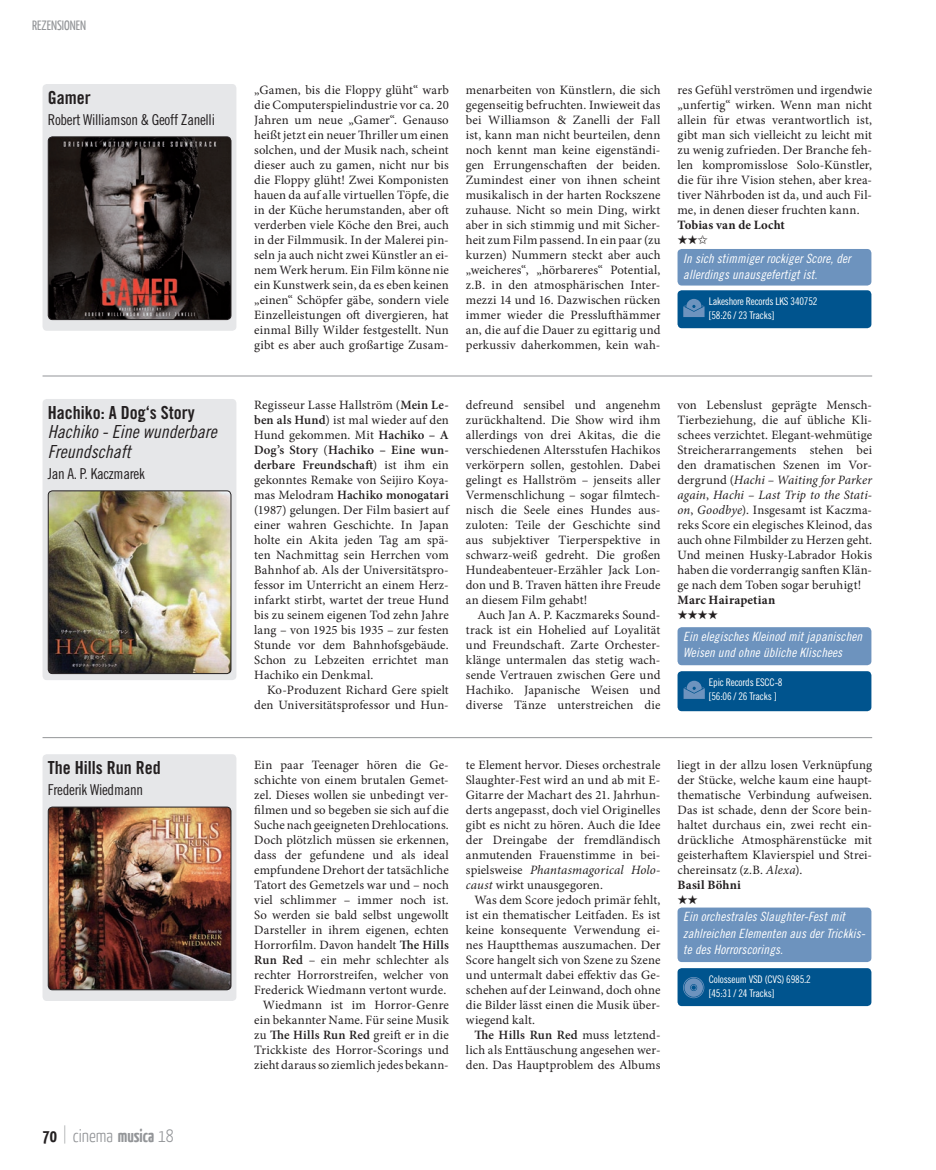
<style>
.page{position:relative;width:936px;height:1170px;background:#fff}
.page>*{position:absolute;margin:0;border:0;box-sizing:border-box;transform-origin:0 0}
.t1{font:18px "Trade Gothic LT Std Bd Cn 20";color:#231f20}
.t2{font:18px/19.5px "Trade Gothic LT Std Cn 18 Obl";color:#231f20}
.t3{font:300 18px "Yanone Kaffeesatz";color:#939598}
.t4{font:15px "Trade Gothic LT Std Cn 18";letter-spacing:-.02em;color:#231f20}
.t5{font:13.5px "Yanone Kaffeesatz";color:#939598}
.t6{font:12.75px/15px "Minion Pro";letter-spacing:.01em;color:#231f20;text-align:justify}
.t7{font:12.75px/16.5px "Trade Gothic LT Std Cn 18 Obl";letter-spacing:.01em;color:#fff}
.t8{font:700 12.75px "Minion Pro";letter-spacing:.01em;color:#231f20}
.t9{font:12.75px "Zapf Dingbats ITC";color:#231f20}
.t10{font:10.5px/13.5px "Trade Gothic LT Std Cn 18";letter-spacing:-.02em;color:#fff}
.s1{font-weight:700;color:#231f20}
.s2{font-weight:100}
.s3{font-weight:700}
.s4{font-weight:600}
.s5{font-style:italic}
</style>
<div class="page">
<div style="left:43px;top:84px;width:193px;height:247px;background:#e6e7e9;border-radius:4px"></div>
<img style="left:48px;top:137px;width:183px;height:182px">
<div style="left:48px;top:136px;width:183px;height:184px;border:1px solid #231f20;border-radius:4px"></div>
<div style="left:677px;top:249px;width:194px;height:36px;background:#6d93be;border-radius:4px"></div>
<div style="left:677px;top:290px;width:194px;height:38px;background:#00548e;border-radius:4px"></div>
<div style="left:677px;top:627px;width:194px;height:38px;background:#6d93be;border-radius:4px"></div>
<div style="left:677px;top:671px;width:194px;height:40px;background:#00548e;border-radius:4px"></div>
<div style="left:43px;top:399px;width:193px;height:281px;background:#e6e7e9;border-radius:4px"></div>
<img style="left:48px;top:491px;width:183px;height:182px">
<div style="left:48px;top:490px;width:183px;height:184px;border:1px solid #231f20;border-radius:4px"></div>
<div style="left:43px;top:754px;width:193px;height:246px;background:#e6e7e9;border-radius:4px"></div>
<img style="left:48px;top:808px;width:183px;height:181px">
<div style="left:48px;top:806px;width:183px;height:184px;border:1px solid #231f20;border-radius:4px"></div>
<div style="left:677px;top:907px;width:194px;height:54px;background:#6d93be;border-radius:4px"></div>
<div style="left:677px;top:968px;width:194px;height:37px;background:#00548e;border-radius:4px"></div>
<svg style="left:683px;top:299px;width:21px;height:18px"></svg>
<svg style="left:683px;top:680px;width:21px;height:19px"></svg>
<svg style="left:683px;top:977px;width:21px;height:21px"></svg>
<hr style="left:43px;top:376px;width:829px;height:1px;background:#939598">
<hr style="left:43px;top:737px;width:829px;height:1px;background:#939598">
<p class="t5" style="left:32px;top:17px;width:55px">REZENSIONEN</p>
<h1 class="t1" style="left:48px;top:86px;width:44px">Gamer</h1>
<p class="t4" style="left:48px;top:111px;width:169px">Robert Williamson &amp; Geoff Zanelli</p>
<h1 class="t1" style="left:48px;top:401px;width:148px">Hachiko: A Dog‘s Story</h1>
<h1 class="t2" style="left:48px;top:422px;width:170px">Hachiko - Eine wunderbare<br>Freundschaft</h1>
<p class="t4" style="left:48px;top:464px;width:99px">Jan A. P. Kaczmarek</p>
<h1 class="t1" style="left:48px;top:756px;width:114px">The Hills Run Red</h1>
<p class="t4" style="left:48px;top:780px;width:97px">Frederik Wiedmann</p>
<h1 class="t3" style="left:43px;top:1124px;width:133px"><span class="s1">70</span> <span class="s2">|</span> cinema <span class="s3">musica</span> 18</h1>
<p class="t6" style="left:254px;top:82px;width:196px">„Gamen, bis die Floppy glüht“ warb die Computerspielindustrie vor ca. 20<br>Jahren um neue „Gamer“. Genauso heißt jetzt ein neuer Thriller um einen solchen, und der Musik nach, scheint dieser auch zu gamen, nicht nur bis die Floppy glüht! Zwei Komponisten hauen da auf alle virtuellen Töpfe, die in der Küche herumstanden, aber oft verderben viele Köche den Brei, auch in der Filmmusik. In der Malerei pin&shy;seln ja auch nicht zwei Künstler an ei&shy;nem Werk herum. Ein Film könne nie ein Kunstwerk sein, da es eben keinen „einen“ Schöpfer gäbe, sondern viele Einzelleistungen oft divergieren, hat einmal Billy Wilder festgestellt. Nun gibt es aber auch großartige Zusam-</p>
<p class="t6" style="left:466px;top:82px;width:196px">menarbeiten von Künstlern, die sich gegenseitig befruchten. Inwieweit das bei Williamson &amp; Zanelli der Fall ist, kann man nicht beurteilen, denn noch kennt man keine eigenständi&shy;gen Errungenschaften der beiden.<br>Zumindest einer von ihnen scheint musikalisch in der harten Rockszene zuhause. Nicht so mein Ding, wirkt aber in sich stimmig und mit Sicher&shy;heit zum Film passend. In ein paar (zu kurzen) Nummern steckt aber auch „weicheres“, „hörbareres“ Potential, z.B. in den atmosphärischen Inter&shy;mezzi 14 und 16. Dazwischen rücken immer wieder die Presslufthämmer an, die auf die Dauer zu egittarig und perkussiv daherkommen, kein wah-</p>
<p class="t6" style="left:677px;top:82px;width:196px">res Gefühl verströmen und irgendwie „unfertig“ wirken. Wenn man nicht allein für etwas verantwortlich ist, gibt man sich vielleicht zu leicht mit zu wenig zufrieden. Der Branche feh&shy;len kompromisslose Solo-Künstler, die für ihre Vision stehen, aber krea&shy;tiver Nährboden ist da, und auch Fil&shy;me, in denen dieser fruchten kann.</p>
<p class="t8" style="left:677px;top:215px;width:109px">Tobias van de Locht</p>
<p class="t7" style="left:683px;top:250px;width:169px">In sich stimmiger rockiger Score, der allerdings unausgefertigt ist.</p>
<p class="t10" style="left:708px;top:294px;width:110px">Lakeshore Records LKS 340752 [58:26 / 23 Tracks]</p>
<p class="t6" style="left:254px;top:397px;width:196px">Regisseur Lasse Hallström (<span class="s4">Mein Le&shy;ben als Hund</span>) ist mal wieder auf den Hund gekommen. Mit <span class="s4">Hachiko – A Dog’s Story</span> (<span class="s4">Hachiko – Eine wun&shy;derbare Freundschaft</span>) ist ihm ein gekonntes Remake von Seijiro Koya&shy;mas Melodram <span class="s4">Hachiko monogatari </span>(1987) gelungen. Der Film basiert auf einer wahren Geschichte. In Japan holte ein Akita jeden Tag am spä&shy;ten Nachmittag sein Herrchen vom Bahnhof ab. Als der Universitätspro&shy;fessor im Unterricht an einem Herz&shy;infarkt stirbt, wartet der treue Hund bis zu seinem eigenen Tod zehn Jahre lang – von 1925 bis 1935 – zur festen Stunde vor dem Bahnhofsgebäude.<br>Schon zu Lebzeiten errichtet man Hachiko ein Denkmal.</p>
<p class="t6" style="left:254px;top:682px;width:196px;text-align:right">Ko-Produzent Richard Gere spielt den Universitätsprofessor und Hun-</p>
<p class="t6" style="left:466px;top:397px;width:196px">defreund sensibel und angenehm zurückhaltend. Die Show wird ihm allerdings von drei Akitas, die die verschiedenen Altersstufen Hachikos verkörpern sollen, gestohlen. Dabei gelingt es Hallström – jenseits aller Vermenschlichung – sogar filmtech&shy;nisch die Seele eines Hundes aus&shy;zuloten: Teile der Geschichte sind aus subjektiver Tierperspektive in schwarz-weiß gedreht. Die großen Hundeabenteuer-Erzähler Jack Lon&shy;don und B. Traven hätten ihre Freude an diesem Film gehabt!</p>
<p class="t6" style="left:466px;top:607px;width:196px;text-indent:12px">Auch Jan A. P. Kaczmareks Sound&shy;track ist ein Hohelied auf Loyalität und Freundschaft. Zarte Orchester&shy;klänge untermalen das stetig wach&shy;sende Vertrauen zwischen Gere und Hachiko. Japanische Weisen und diverse Tänze unterstreichen die</p>
<p class="t6" style="left:677px;top:397px;width:196px">von Lebenslust geprägte Mensch-Tierbeziehung, die auf übliche Kli&shy;schees verzichtet. Elegant-wehmütige Streicherarrangements stehen bei den dramatischen Szenen im Vor&shy;dergrund (<span class="s5">Hachi – Waiting for Parker again</span>, <span class="s5">Hachi – Last Trip to the Stati&shy;on</span>, <span class="s5">Goodbye</span>). Insgesamt ist Kaczma&shy;reks Score ein elegisches Kleinod, das auch ohne Filmbilder zu Herzen geht.<br>Und meinen Husky-Labrador Hokis haben die vorderrangig sanften Klän&shy;ge nach dem Toben sogar beruhigt!</p>
<p class="t8" style="left:677px;top:591px;width:99px">Marc Hairapetian</p>
<p class="t9" style="left:677px;top:608px;width:11px">★★★★</p>
<p class="t7" style="left:683px;top:628px;width:180px">Ein elegisches Kleinod mit japanischen<br>Weisen und ohne übliche Klischees</p>
<p class="t10" style="left:708px;top:675px;width:75px">Epic Records ESCC-8 [56:06 / 26 Tracks ]</p>
<p class="t6" style="left:254px;top:757px;width:196px;text-align:right">Ein paar Teenager hören die Ge&shy;schichte von einem brutalen Gemet&shy;zel. Dieses wollen sie unbedingt ver&shy;filmen und so begeben sie sich auf die Suche nach geeigneten Drehlocations.<br>Doch plötzlich müssen sie erkennen, dass der gefundene und als ideal empfundene Drehort der tatsächliche Tatort des Gemetzels war und – noch viel schlimmer – immer noch ist.<br>So werden sie bald selbst ungewollt Darsteller in ihrem eigenen, echten Horrorfilm. Davon handelt <span class="s4">The Hills Run Red</span> – ein mehr schlechter als rechter Horrorstreifen, welcher von Frederick Wiedmann vertont wurde.<br>Wiedmann ist im Horror-Genre ein bekannter Name. Für seine Musik zu <span class="s4">The Hills Run Red</span> greift er in die Trickkiste des Horror-Scorings und zieht daraus so ziemlich jedes bekann-</p>
<p class="t6" style="left:466px;top:757px;width:196px">te Element hervor. Dieses orchestrale Slaughter-Fest wird an und ab mit E-Gitarre der Machart des 21. Jahrhun&shy;derts angepasst, doch viel Originelles gibt es nicht zu hören. Auch die Idee der Dreingabe der fremdländisch anmutenden Frauenstimme in bei&shy;spielsweise <span class="s5">Phantasmagorical Holo&shy;caust</span> wirkt unausgegoren.</p>
<p class="t6" style="left:466px;top:892px;width:196px;text-indent:9px">Was dem Score jedoch primär fehlt, ist ein thematischer Leitfaden. Es ist keine konsequente Verwendung ei&shy;nes Hauptthemas auszumachen. Der Score hangelt sich von Szene zu Szene und untermalt dabei effektiv das Ge&shy;schehen auf der Leinwand, doch ohne die Bilder lässt einen die Musik über&shy;wiegend kalt.</p>
<p class="t6" style="left:466px;top:1027px;width:196px;text-indent:8px"><span class="s4">The Hills Run Red</span> muss letztend&shy;lich als Enttäuschung angesehen wer&shy;den. Das Hauptproblem des Albums</p>
<p class="t6" style="left:677px;top:757px;width:196px;text-align:left">liegt in der allzu losen Verknüpfung der Stücke, welche kaum eine haupt&shy;thematische Verbindung aufweisen.<br>Das ist schade, denn der Score bein&shy;haltet durchaus ein, zwei recht ein&shy;drückliche Atmosphärenstücke mit geisterhaftem Klavierspiel und Strei&shy;chereinsatz (z.B. <span class="s5">Alexa</span>).<br><span class="s3">Basil Böhni</span></p>
<p class="t7" style="left:683px;top:908px;width:184px">Ein orchestrales Slaughter-Fest mit zahlreichen Elementen aus der Trickkis&shy;te des Horrorscorings.</p>
<p class="t10" style="left:708px;top:972px;width:104px">Colosseum VSD (CVS) 6985.2 [45:31 / 24 Tracks]</p>
</div>
